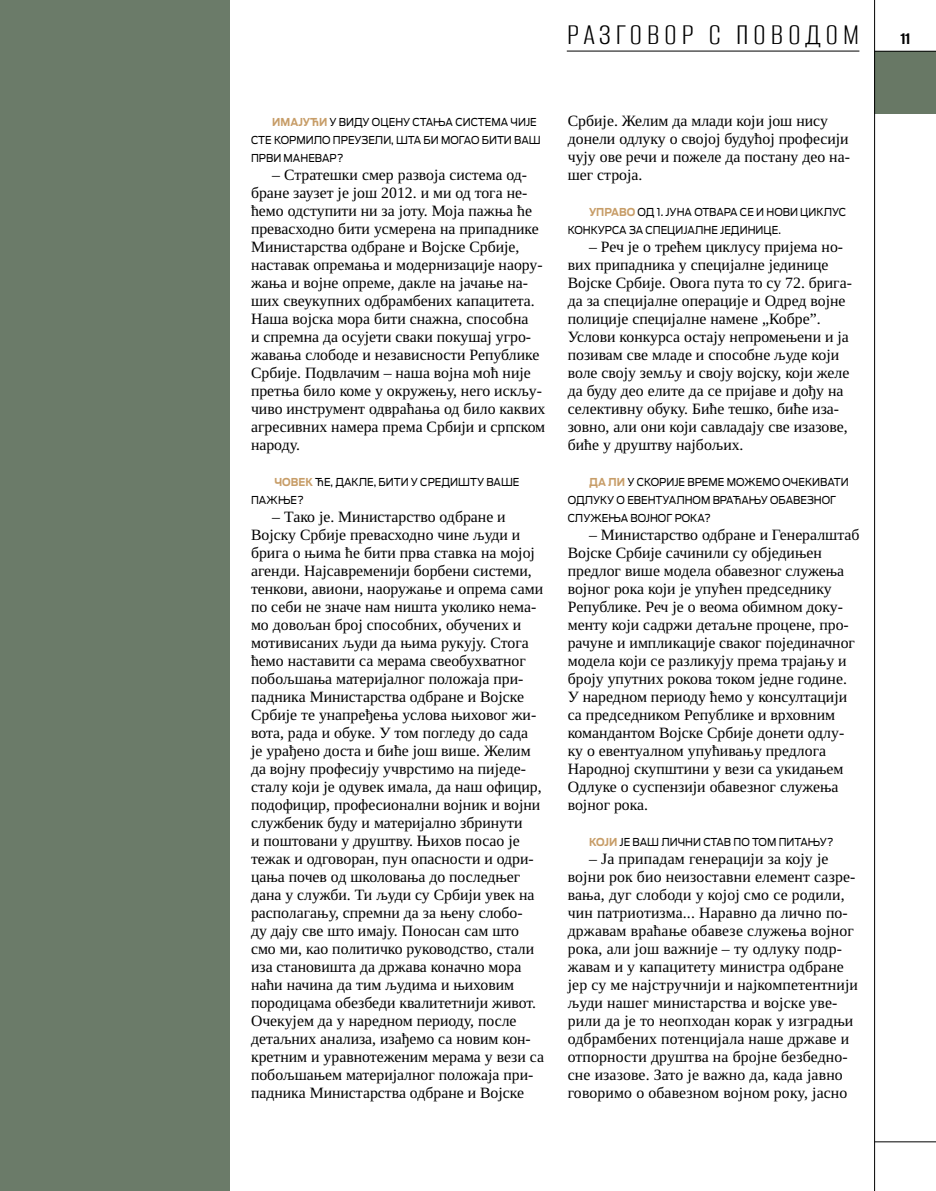
<style>
.page{position:relative;width:936px;height:1191px;background:#fff}
.page>*{position:absolute;margin:0;border:0;box-sizing:border-box;transform-origin:0 0}
.t1{font:100 31.5px "Alumni Sans";letter-spacing:.14em;color:#000}
.t2{font:100 18px "Alumni Sans";color:#000}
.t3{font:15.75px/18px "Tinos";color:#000}
.t4{font:10.8px/18px "Ford Antenna";color:#000;scale:.93 1}
.s1{font-weight:700;color:#c79d68}
</style>
<div class="page">
<div style="left:874px;top:51px;width:61px;height:63px;background:#687865"></div>
<div style="left:0;top:0;width:230px;height:1191px;background:#6b7b69"></div>
<hr style="left:874px;top:51px;width:61px;height:1px;background:#000">
<hr style="left:874px;top:0;width:1px;height:1191px;background:#000">
<hr style="left:874px;top:1141px;width:61px;height:1px;background:#000">
<hr style="left:566px;top:51px;width:293px;height:1px;background:#000">
<h1 class="t1" style="left:566px;top:19px;width:294px">РАЗГОВОР С ПОВОДОМ</h1>
<p class="t2" style="left:900px;top:30px;width:11px">11</p>
<p class="t4" style="left:251px;top:112px;width:313px;text-indent:21px"><span class="s1">ИМАЈУЋИ</span> У ВИДУ ОЦЕНУ СТАЊА СИСТЕМА ЧИЈЕ<br>СТЕ КОРМИЛО ПРЕУЗЕЛИ, ШТА БИ МОГАО БИТИ ВАШ<br>ПРВИ МАНЕВАР?</p>
<p class="t3" style="left:251px;top:166px;width:296px;text-indent:21px">– Стратешки смер развоја система од&shy;бране заузет је још 2012. и ми од тога не&shy;ћемо одступити ни за јоту. Моја пажња ће превасходно бити усмерена на припаднике Министарства одбране и Војске Србије, наставак опремања и модернизације наору&shy;жања и војне опреме, дакле на јачање на&shy;ших свеукупних одбрамбених капацитета.<br>Наша војска мора бити снажна, способна<br>и спремна да осујети сваки покушај угро&shy;жавања слободе и независности Републике Србије. Подвлачим – наша војна моћ није претња било коме у окружењу, него искљу&shy;чиво инструмент одвраћања од било каквих агресивних намера према Србији и српском народу.</p>
<p class="t4" style="left:251px;top:472px;width:290px;text-indent:23px"><span class="s1">ЧОВЕК</span> ЋЕ, ДАКЛЕ, БИТИ У СРЕДИШТУ ВАШЕ<br>ПАЖЊЕ?</p>
<p class="t3" style="left:251px;top:508px;width:294px;text-indent:21px">– Тако је. Министарство одбране и Војску Србије превасходно чине људи и брига о њима ће бити прва ставка на мојој агенди. Најсавременији борбени системи, тенкови, авиони, наоружање и опрема сами по себи не значе нам ништа уколико нема&shy;мо довољан број способних, обучених и мотивисаних људи да њима рукују. Стога ћемо наставити са мерама свеобухватног побољшања материјалног положаја при&shy;падника Министарства одбране и Војске Србије те унапређења услова њиховог жи&shy;вота, рада и обуке. У том погледу до сада<br>је урађено доста и биће још више. Желим да војну професију учврстимо на пиједе&shy;сталу који је одувек имала, да наш официр, подофицир, професионални војник и војни службеник буду и материјално збринути<br>и поштовани у друштву. Њихов посао је тежак и одговоран, пун опасности и одри&shy;цања почев од школовања до последњег дана у служби. Ти људи су Србији увек на располагању, спремни да за њену слобо-<br>ду дају све што имају. Поносан сам што смо ми, као политичко руководство, стали иза становишта да држава коначно мора наћи начина да тим људима и њиховим породицама обезбеди квалитетнији живот.<br>Очекујем да у наредном периоду, после детаљних анализа, изађемо са новим кон&shy;кретним и уравнотеженим мерама у вези са побољшањем материјалног положаја при&shy;падника Министарства одбране и Војске</p>
<p class="t3" style="left:567px;top:112px;width:284px">Србије. Желим да млади који још нису донели одлуку о својој будућој професији чују ове речи и пожеле да постану део на&shy;шег строја.</p>
<p class="t4" style="left:567px;top:202px;width:301px;text-indent:21px"><span class="s1">УПРАВО</span> ОД 1. ЈУНА ОТВАРА СЕ И НОВИ ЦИКЛУС<br>КОНКУРСА ЗА СПЕЦИЈАЛНЕ ЈЕДИНИЦЕ.</p>
<p class="t3" style="left:567px;top:238px;width:285px;text-indent:21px">– Реч је о трећем циклусу пријема но&shy;вих припадника у специјалне јединице Војске Србије. Овога пута то су 72. брига&shy;да за специјалне операције и Одред војне полиције специјалне намене „Кобре”.<br>Услови конкурса остају непромењени и ја позивам све младе и способне људе који воле своју земљу и своју војску, који желе да буду део елите да се пријаве и дођу на селективну обуку. Биће тешко, биће иза&shy;зовно, али они који савладају све изазове, биће у друштву најбољих.</p>
<p class="t4" style="left:567px;top:472px;width:303px;text-indent:21px"><span class="s1">ДА ЛИ</span> У СКОРИЈЕ ВРЕМЕ МОЖЕМО ОЧЕКИВАТИ<br>ОДЛУКУ О ЕВЕНТУАЛНОМ ВРАЋАЊУ ОБАВЕЗНОГ<br>СЛУЖЕЊА ВОЈНОГ РОКА?</p>
<p class="t3" style="left:567px;top:526px;width:293px;text-indent:21px">– Министарство одбране и Генералштаб Војске Србије сачинили су обједињен предлог више модела обавезног служења војног рока који је упућен председнику Републике. Реч је о веома обимном доку&shy;менту који садржи детаљне процене, про&shy;рачуне и импликације сваког појединачног модела који се разликују према трајању и броју упутних рокова током једне године.<br>У наредном периоду ћемо у консултацији са председником Републике и врховним командантом Војске Србије донети одлу&shy;ку о евентуалном упућивању предлога Народној скупштини у вези са укидањем Одлуке о суспензији обавезног служења војног рока.</p>
<p class="t4" style="left:589px;top:832px;width:264px"><span class="s1">КОЈИ</span> ЈЕ ВАШ ЛИЧНИ СТАВ ПО ТОМ ПИТАЊУ?</p>
<p class="t3" style="left:567px;top:850px;width:292px;text-indent:21px">– Ја припадам генерацији за коју је војни рок био неизоставни елемент сазре&shy;вања, дуг слободи у којој смо се родили, чин патриотизма... Наравно да лично по&shy;државам враћање обавезе служења војног рока, али још важније – ту одлуку подр&shy;жавам и у капацитету министра одбране јер су ме најстручнији и најкомпетентнији људи нашег министарства и војске уве&shy;рили да је то неопходан корак у изградњи одбрамбених потенцијала наше државе и отпорности друштва на бројне безбедно&shy;сне изазове. Зато је важно да, када јавно говоримо о обавезном војном року, јасно</p>
</div>
